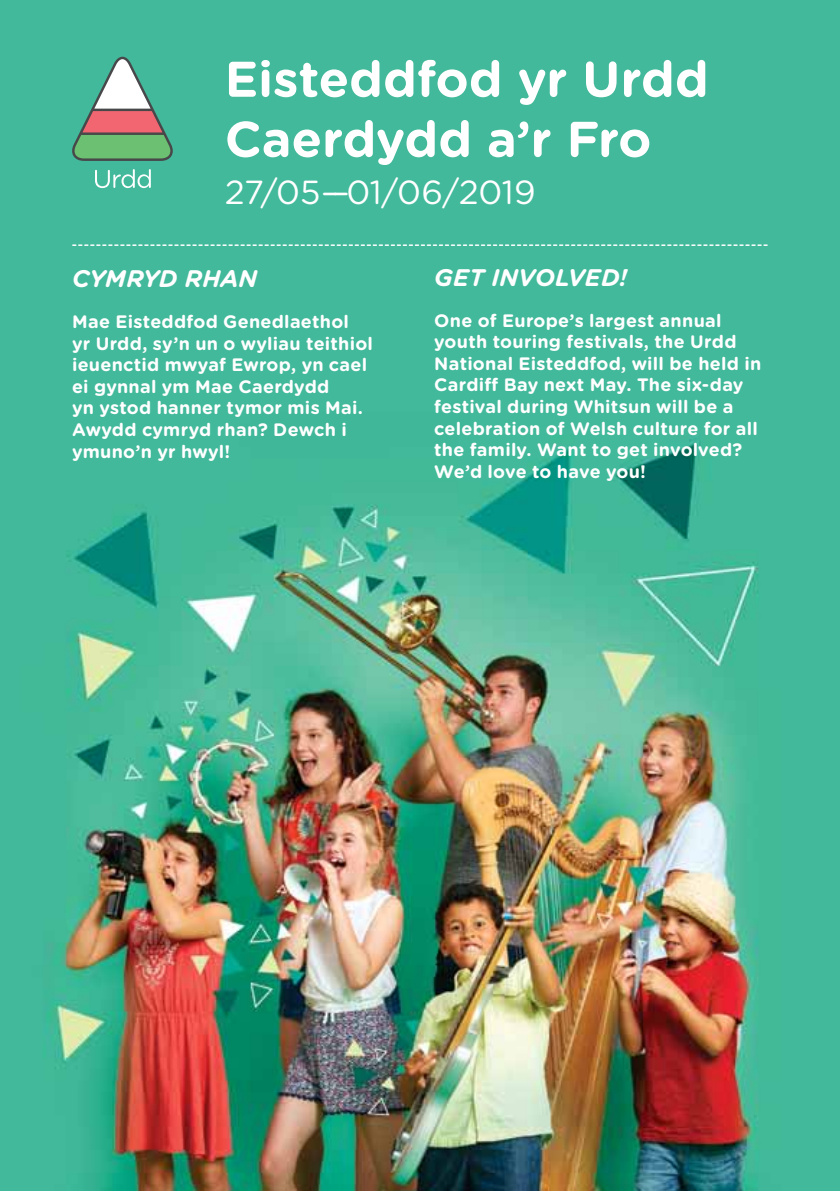
<style>
.page{position:relative;width:840px;height:1191px;background:#fff}
.page>*{position:absolute;margin:0;border:0;box-sizing:border-box;transform-origin:0 0}
.t1{font:700 50px/60px "Gotham Rounded";letter-spacing:-.005em;color:#fff}
.t2{font:33.4px "Gotham Rounded";letter-spacing:-.005em;color:#fff}
.t3{font:italic 700 24px "Gotham Rounded";letter-spacing:-.005em;color:#fff}
.t4{font:700 18px/21.6px "Gotham Rounded";letter-spacing:.015em;color:#fff}
</style>
<div class="page">
<img style="left:0;top:0;width:839px;height:1191px">
<svg style="left:73px;top:244px;width:693px;height:2px"></svg>
<svg style="left:95px;top:169px;width:56px;height:19px"></svg>
<svg style="left:72px;top:57px;width:101px;height:104px;background:#7fac92"></svg>
<h1 class="t1" style="left:225px;top:47px;width:485px">Eisteddfod yr Urdd<br>Caerdydd a’r Fro</h1>
<h2 class="t2" style="left:225px;top:169px;width:312px">27/05––01/06/2019</h2>
<h3 class="t3" style="left:72px;top:261px;width:187px">CYMRYD RHAN</h3>
<p class="t4" style="left:72px;top:310px;width:302px">Mae Eisteddfod Genedlaethol<br>yr Urdd, sy’n un o wyliau teithiol ieuenctid mwyaf Ewrop, yn cael ei gynnal ym Mae Caerdydd<br>yn ystod hanner tymor mis Mai.<br>Awydd cymryd rhan? Dewch i ymuno’n yr hwyl!</p>
<h3 class="t3" style="left:434px;top:260px;width:195px">GET INVOLVED!</h3>
<p class="t4" style="left:434px;top:309px;width:328px">One of Europe’s largest annual youth touring festivals, the Urdd<br>National Eisteddfod, will be held in<br>Cardiff Bay next May. The six-day festival during Whitsun will be a celebration of Welsh culture for all the family. Want to get involved?<br>We’d love to have you!</p>
</div>
